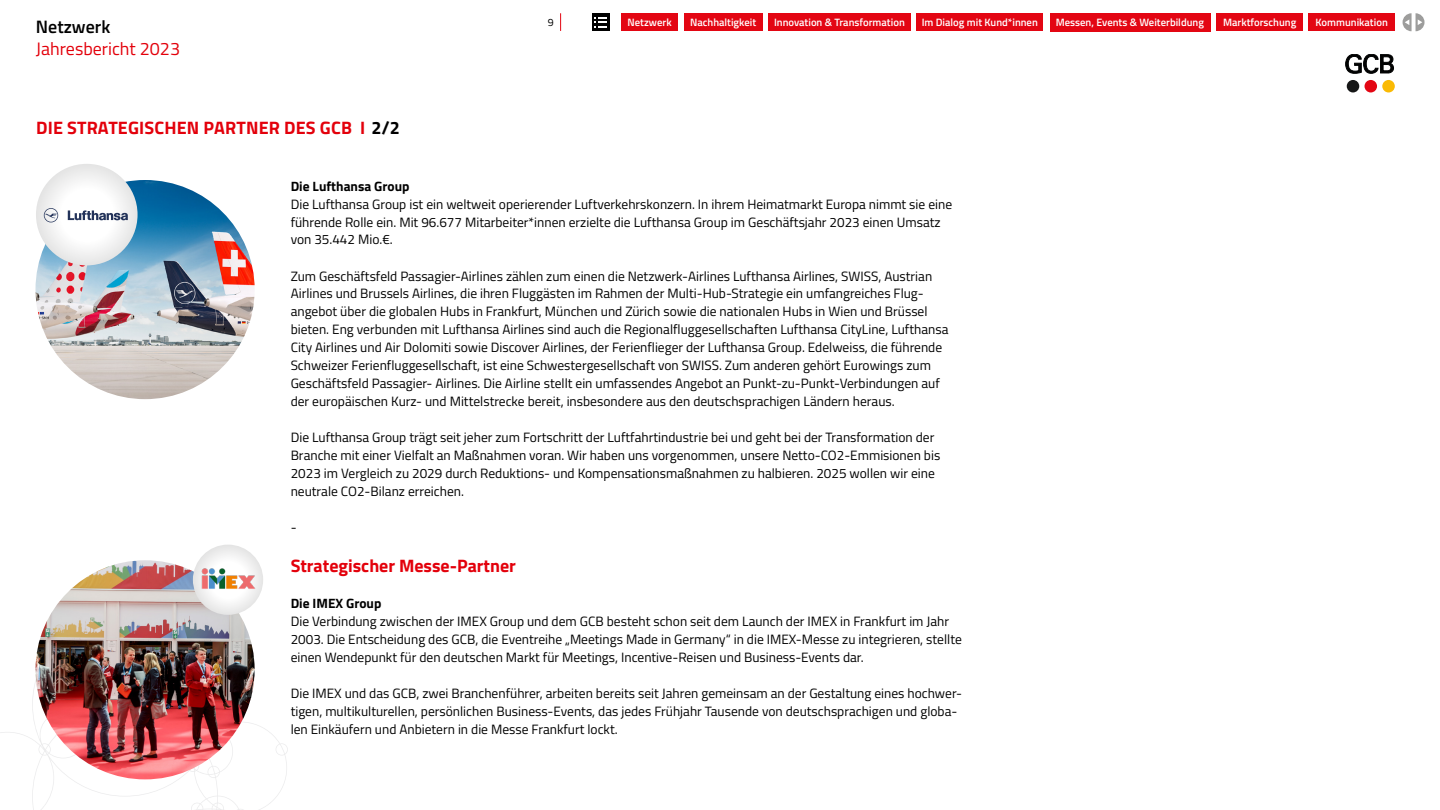
<style>
.page{position:relative;width:1440px;height:810px;background:#fff}
.page>*{position:absolute;margin:0;border:0;box-sizing:border-box;transform-origin:0 0}
.t1{font:700 18px "Titillium Web";color:#e3000b}
.t2{font:18px "Titillium Web";color:#e3000b}
.t3{font:600 18px "Titillium Web";color:#000}
.t4{font:13.5px/18px "Titillium Web";color:#000}
.t5{font:700 13.5px "Titillium Web";color:#000}
.t6{font:600 10.65px "Titillium Web";color:#fff}
.t7{font:10.65px "Titillium Web";color:#000}
.s1{color:#000}
</style>
<div class="page">
<div style="left:1309px;top:13px;width:86px;height:18px;background:#e30613"></div>
<div style="left:1217px;top:13px;width:86px;height:18px;background:#e30613"></div>
<div style="left:768px;top:13px;width:143px;height:18px;background:#e30613"></div>
<div style="left:684px;top:13px;width:78px;height:18px;background:#e30613"></div>
<div style="left:622px;top:13px;width:56px;height:18px;background:#e30613"></div>
<div style="left:1050px;top:13px;width:161px;height:18px;background:#e30613"></div>
<div style="left:916px;top:13px;width:127px;height:18px;background:#e30613"></div>
<div style="left:592px;top:13px;width:17px;height:18px;background:#000"></div>
<svg style="left:594px;top:17px;width:13px;height:10px"></svg>
<svg style="left:1403px;top:13px;width:22px;height:18px"></svg>
<svg style="left:0;top:594px;width:288px;height:216px"></svg>
<svg style="left:560px;top:13px;width:1px;height:18px"></svg>
<div style="left:1365px;top:80px;width:12px;height:12px;background:#e30613;border-radius:50%"></div>
<div style="left:1347px;top:80px;width:12px;height:12px;background:#161717;border-radius:50%"></div>
<div style="left:1382px;top:80px;width:13px;height:12px;background:#faba04;border-radius:50%"></div>
<svg style="left:1346px;top:54px;width:48px;height:19px"></svg>
<img style="left:36px;top:180px;width:219px;height:219px;border-radius:110px">
<svg style="left:36px;top:164px;width:102px;height:101px"></svg>
<svg style="left:44px;top:208px;width:14px;height:14px"></svg>
<svg style="left:68px;top:210px;width:60px;height:10px"></svg>
<img style="left:36px;top:560px;width:219px;height:219px;border-radius:110px">
<svg style="left:193px;top:545px;width:70px;height:70px"></svg>
<img style="left:194px;top:560px;width:69px;height:37px">
<h1 class="t3" style="left:36px;top:14px;width:76px">Netzwerk</h1>
<h1 class="t2" style="left:36px;top:35px;width:146px">Jahresbericht 2023</h1>
<h1 class="t1" style="left:36px;top:114px;width:365px">DIE STRATEGISCHEN PARTNER DES GCB I <span class="s1">2/2</span></h1>
<p class="t7" style="left:548px;top:14px;width:7px">9</p>
<p class="t6" style="left:628px;top:14px;width:46px">Netzwerk</p>
<p class="t6" style="left:690px;top:14px;width:68px">Nachhaltigkeit</p>
<p class="t6" style="left:774px;top:14px;width:132px">Innovation &amp; Transformation</p>
<p class="t6" style="left:922px;top:14px;width:118px">Im Dialog mit Kund*innen</p>
<p class="t6" style="left:1056px;top:14px;width:150px">Messen, Events &amp; Weiterbildung</p>
<p class="t6" style="left:1223px;top:14px;width:75px">Marktforschung</p>
<p class="t6" style="left:1316px;top:14px;width:74px">Kommunikation</p>
<p class="t5" style="left:291px;top:175px;width:120px">Die Lufthansa Group</p>
<p class="t4" style="left:291px;top:194px;width:663px">Die Lufthansa Group ist ein weltweit operierender Luftverkehrskonzern. In ihrem Heimatmarkt Europa nimmt sie eine führende Rolle ein. Mit 96.677 Mitarbeiter*innen erzielte die Lufthansa Group im Geschäftsjahr 2023 einen Umsatz von 35.442 Mio.€.</p>
<p class="t4" style="left:291px;top:266px;width:659px">Zum Geschäftsfeld Passagier-Airlines zählen zum einen die Netzwerk-Airlines Lufthansa Airlines, SWISS, Austrian Airlines und Brussels Airlines, die ihren Fluggästen im Rahmen der Multi-Hub-Strategie ein umfangreiches Flug&shy;angebot über die globalen Hubs in Frankfurt, München und Zürich sowie die nationalen Hubs in Wien und Brüssel bieten. Eng verbunden mit Lufthansa Airlines sind auch die Regionalfluggesellschaften Lufthansa CityLine, Lufthansa City Airlines und Air Dolomiti sowie Discover Airlines, der Ferienflieger der Lufthansa Group. Edelweiss, die führende Schweizer Ferienfluggesellschaft, ist eine Schwestergesellschaft von SWISS. Zum anderen gehört Eurowings zum Geschäftsfeld Passagier- Airlines. Die Airline stellt ein umfassendes Angebot an Punkt-zu-Punkt-Verbindungen auf der europäischen Kurz- und Mittelstrecke bereit, insbesondere aus den deutschsprachigen Ländern heraus.</p>
<p class="t4" style="left:291px;top:428px;width:651px">Die Lufthansa Group trägt seit jeher zum Fortschritt der Luftfahrtindustrie bei und geht bei der Transformation der Branche mit einer Vielfalt an Maßnahmen voran. Wir haben uns vorgenommen, unsere Netto-CO2-Emmisionen bis 2023 im Vergleich zu 2029 durch Reduktions- und Kompensationsmaßnahmen zu halbieren. 2025 wollen wir eine neutrale CO2-Bilanz erreichen.</p>
<p class="t4" style="left:291px;top:518px;width:7px">-</p>
<h1 class="t1" style="left:291px;top:552px;width:227px">Strategischer Messe-Partner</h1>
<p class="t5" style="left:291px;top:593px;width:92px">Die IMEX Group</p>
<p class="t4" style="left:291px;top:612px;width:673px">Die Verbindung zwischen der IMEX Group und dem GCB besteht schon seit dem Launch der IMEX in Frankfurt im Jahr<br>2003. Die Entscheidung des GCB, die Eventreihe „Meetings Made in Germany“ in die IMEX-Messe zu integrieren, stellte einen Wendepunkt für den deutschen Markt für Meetings, Incentive-Reisen und Business-Events dar.</p>
<p class="t4" style="left:291px;top:684px;width:673px">Die IMEX und das GCB, zwei Branchenführer, arbeiten bereits seit Jahren gemeinsam an der Gestaltung eines hochwer&shy;tigen, multikulturellen, persönlichen Business-Events, das jedes Frühjahr Tausende von deutschsprachigen und globa&shy;len Einkäufern und Anbietern in die Messe Frankfurt lockt.</p>
</div>
